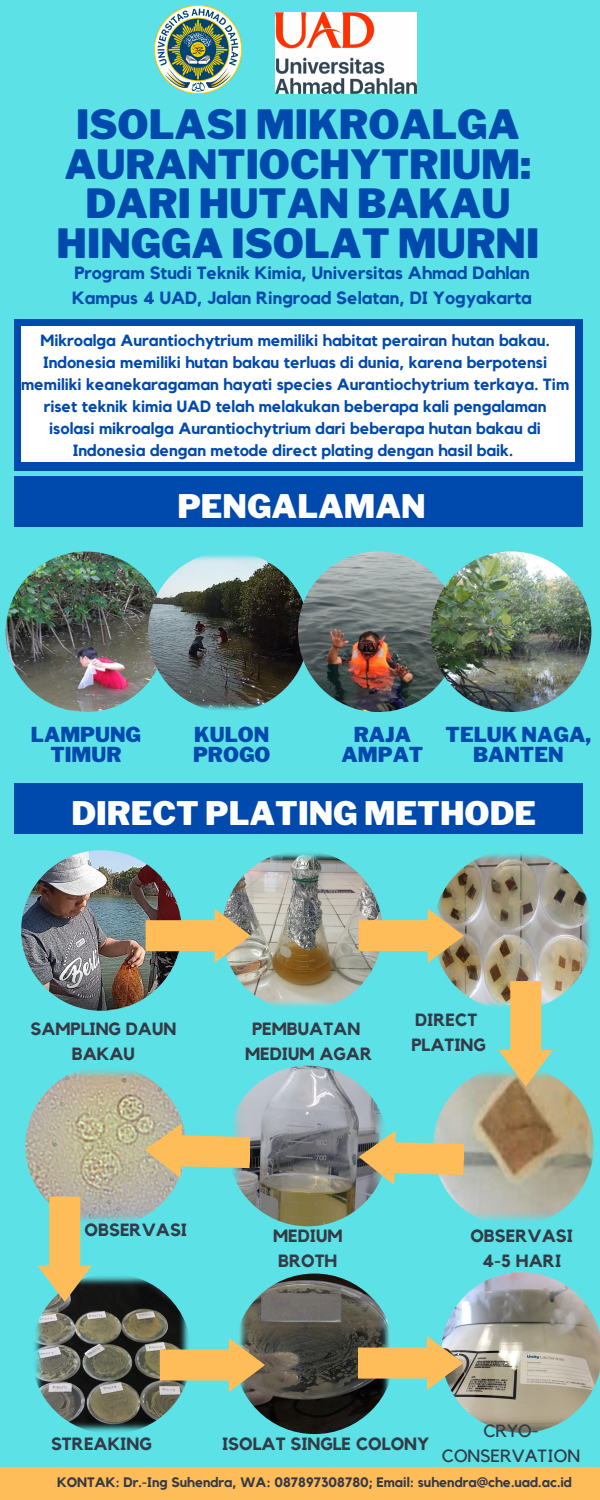
<style>
.page{position:relative;width:600px;height:1500px;background:#5ce1e6}
.page>*{position:absolute;margin:0;border:0;box-sizing:border-box;transform-origin:0 0}
.t1{font:900 40px/39.8px "Libre Franklin";color:#004aad}
.t2{font:900 32.2px "Libre Franklin";color:#fff}
.t3{font:900 20.4px/20.3px "Libre Franklin";color:#004aad;text-align:center}
.t4{font:700 17.7px/24.8px "Kollektif";color:#343a47;text-align:center}
.t5{font:700 17.7px "Kollektif";color:#004aad}
.t6{font:17.7px "Kollektif";color:#343a47}
.t7{font:700 16.2px/22px "Kollektif";color:#004aad;text-align:center}
.t8{font:700 13.7px "Kollektif";color:#343a47}
</style>
<div class="page">
<img style="left:154px;top:6px;width:88px;height:87px">
<img style="left:276px;top:13px;width:141px;height:81px">
<div style="left:14px;top:476px;width:568px;height:51px;background:#004aad"></div>
<img style="left:6px;top:551px;width:160px;height:161px;border-radius:50%">
<div style="left:0;top:1468px;width:600px;height:32px;background:#ffbd59"></div>
<img style="left:148px;top:551px;width:161px;height:161px;border-radius:50%">
<img style="left:298px;top:551px;width:161px;height:161px;border-radius:50%">
<img style="left:431px;top:551px;width:160px;height:161px;border-radius:50%">
<div style="left:14px;top:783px;width:568px;height:51px;background:#004aad"></div>
<img style="left:21px;top:850px;width:161px;height:161px;border-radius:50%">
<img style="left:222px;top:850px;width:160px;height:161px;border-radius:50%">
<img style="left:433px;top:850px;width:161px;height:161px;border-radius:50%">
<img style="left:433px;top:1066px;width:161px;height:160px;border-radius:50%">
<img style="left:228px;top:1066px;width:160px;height:160px;border-radius:50%">
<img style="left:25px;top:1066px;width:161px;height:160px;border-radius:50%">
<img style="left:31px;top:1274px;width:161px;height:160px;border-radius:50%">
<img style="left:234px;top:1274px;width:161px;height:160px;border-radius:50%">
<img style="left:443px;top:1272px;width:157px;height:161px">
<div style="left:14px;top:319px;width:568px;height:151px;background:#004aad"></div>
<div style="left:21px;top:326px;width:554px;height:135px;background:#fff"></div>
<svg style="left:146px;top:909px;width:105px;height:54px;background:#bba972"></svg>
<svg style="left:359px;top:909px;width:105px;height:54px"></svg>
<svg style="left:499px;top:981px;width:54px;height:105px"></svg>
<svg style="left:358px;top:1130px;width:107px;height:57px"></svg>
<svg style="left:144px;top:1123px;width:107px;height:57px"></svg>
<svg style="left:38px;top:1197px;width:54px;height:105px"></svg>
<svg style="left:160px;top:1338px;width:105px;height:54px"></svg>
<svg style="left:358px;top:1336px;width:105px;height:54px"></svg>
<p class="t1" style="left:65px;top:105px;width:468px">ISOLASI MIKROALGA<br>AURANTIOCHYTRIUM:</p>
<p class="t1" style="left:57px;top:184px;width:484px;text-align:center">DARI HUTAN BAKAU<br>HINGGA ISOLAT MURNI</p>
<p class="t5" style="left:74px;top:265px;width:457px">Program Studi Teknik Kimia, Universitas Ahmad Dahlan</p>
<p class="t5" style="left:72px;top:290px;width:461px">Kampus 4 UAD, Jalan Ringroad Selatan, DI Yogyakarta</p>
<p class="t7" style="left:21px;top:330px;width:550px">Mikroalga Aurantiochytrium memiliki habitat perairan hutan bakau.<br>Indonesia memiliki hutan bakau terluas di dunia, karena berpotensi memiliki keanekaragaman hayati species Aurantiochytrium terkaya. Tim riset teknik kimia UAD telah melakukan beberapa kali pengalaman isolasi mikroalga Aurantiochytrium dari beberapa hutan bakau di Indonesia dengan metode direct plating dengan hasil baik.</p>
<p class="t2" style="left:177px;top:487px;width:250px">PENGALAMAN</p>
<p class="t3" style="left:31px;top:724px;width:112px">LAMPUNG</p>
<p class="t3" style="left:51px;top:744px;width:73px">TIMUR</p>
<p class="t3" style="left:446px;top:724px;width:147px">TELUK NAGA,<br>BANTEN</p>
<p class="t2" style="left:71px;top:794px;width:466px">DIRECT PLATING METHODE</p>
<p class="t3" style="left:194px;top:724px;width:77px">KULON</p>
<p class="t3" style="left:193px;top:744px;width:79px">PROGO</p>
<p class="t3" style="left:354px;top:724px;width:59px">RAJA</p>
<p class="t3" style="left:341px;top:744px;width:83px">AMPAT</p>
<p class="t4" style="left:30px;top:1017px;width:147px">SAMPLING DAUN<br>BAKAU</p>
<p class="t4" style="left:252px;top:1017px;width:110px">PEMBUATAN</p>
<p class="t4" style="left:245px;top:1042px;width:129px">MEDIUM AGAR</p>
<p class="t4" style="left:415px;top:1008px;width:64px">DIRECT</p>
<p class="t4" style="left:411px;top:1033px;width:76px">PLATING</p>
<p class="t4" style="left:85px;top:1219px;width:104px">OBSERVASI</p>
<p class="t4" style="left:273px;top:1224px;width:71px">MEDIUM</p>
<p class="t4" style="left:278px;top:1249px;width:61px">BROTH</p>
<p class="t4" style="left:470px;top:1224px;width:104px">OBSERVASI</p>
<p class="t4" style="left:482px;top:1249px;width:80px">4-5 HARI</p>
<p class="t4" style="left:51px;top:1432px;width:102px">STREAKING</p>
<p class="t4" style="left:222px;top:1432px;width:209px">ISOLAT SINGLE COLONY</p>
<p class="t6" style="left:484px;top:1423px;width:57px">CRYO-</p>
<p class="t6" style="left:442px;top:1448px;width:140px">CONSERVATION</p>
<p class="t8" style="left:57px;top:1476px;width:516px">KONTAK: Dr.-Ing Suhendra, WA: 087897308780; Email: suhendra@che.uad.ac.id</p>
</div>
